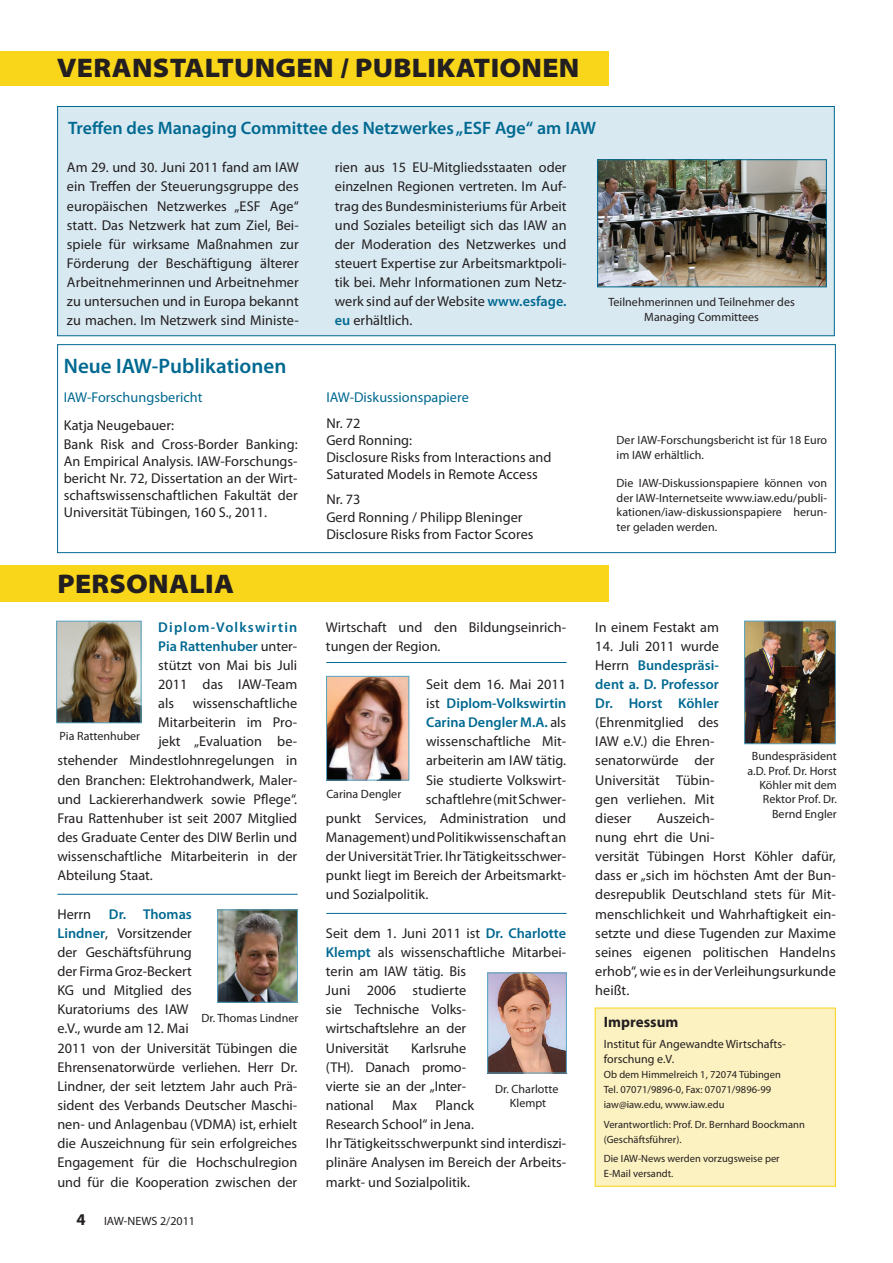
<style>
.page{position:relative;width:893px;height:1263px;background:#fff}
.page>*{position:absolute;margin:0;border:0;box-sizing:border-box;transform-origin:0 0}
.t1{font:900 semi-expanded 27px "Myriad Pro";letter-spacing:.01em;color:#231f20}
.t2{font:600 21px "Myriad Pro";color:#006991}
.t3{font:600 18px "Myriad Pro";color:#006991}
.t4{font:700 15px "Myriad Pro";color:#231f20}
.t5{font:14.25px/19.2px "Myriad Pro";color:#231f20}
.t6{font:600 14.25px/19.2px "Myriad Pro";color:#006991;text-align:justify}
.t7{font:14.25px "Myriad Pro";color:#006991}
.t8{font:12px/14.4px "Myriad Pro";color:#231f20}
.t9{font:10.5px/15px "Myriad Pro";color:#231f20}
.s1{font-weight:600;color:#006991}
.s2{font-weight:700;font-size:16.5px}
.s3{font-weight:400;color:#231f20}
</style>
<div class="page">
<div style="left:57px;top:106px;width:777px;height:230px;background:#d8e9f1;border:1px solid #006991"></div>
<div style="left:57px;top:344px;width:779px;height:209px;background:#fff;border:1px solid #006991"></div>
<div style="left:595px;top:1008px;width:240px;height:178px;background:#fcf1c0"></div>
<div style="left:595px;top:1008px;width:241px;height:178px;border:1px solid #fad61a"></div>
<div style="left:0;top:565px;width:608px;height:37px;background:#fad61a"></div>
<hr style="left:57px;top:894px;width:241px;height:1px;background:#006991">
<img style="left:489px;top:975px;width:76px;height:96px">
<div style="left:487px;top:973px;width:80px;height:100px;border:1px solid #56a5c4"></div>
<img style="left:746px;top:623px;width:88px;height:119px">
<div style="left:744px;top:621px;width:92px;height:123px;border:1px solid #56a5c4"></div>
<div style="left:0;top:51px;width:608px;height:34px;background:#fad61a"></div>
<img style="left:599px;top:162px;width:225px;height:123px">
<img style="left:328px;top:678px;width:79px;height:100px">
<div style="left:326px;top:676px;width:83px;height:104px;border:1px solid #56a5c4"></div>
<img style="left:58px;top:623px;width:81px;height:98px">
<div style="left:56px;top:621px;width:85px;height:102px;border:1px solid #56a5c4"></div>
<hr style="left:326px;top:913px;width:241px;height:1px;background:#006991">
<img style="left:219px;top:911px;width:77px;height:89px">
<div style="left:217px;top:909px;width:81px;height:93px;border:1px solid #56a5c4"></div>
<hr style="left:326px;top:662px;width:241px;height:1px;background:#006991">
<h1 class="t1" style="left:57px;top:52px;width:524px">VERANSTALTUNGEN / PUBLIKATIONEN</h1>
<p class="t3" style="left:68px;top:116px;width:530px">Treffen des Managing Committee des Netzwerkes „ESF Age“ am IAW</p>
<p class="t5" style="left:67px;top:158px;width:233px;text-align:justify">Am 29. und 30. Juni 2011 fand am IAW ein Treffen der Steuerungsgruppe des europäischen Netzwerkes „ESF Age“ statt. Das Netzwerk hat zum Ziel, Bei&shy;spiele für wirksame Maßnahmen zur Förderung der Beschäftigung älterer Arbeitnehmerinnen und Arbeitnehmer zu untersuchen und in Europa bekannt zu machen. Im Netzwerk sind Ministe-</p>
<p class="t5" style="left:335px;top:158px;width:233px;text-align:justify">rien aus 15 EU-Mitgliedsstaaten oder einzelnen Regionen vertreten. Im Auf&shy;trag des Bundesministeriums für Arbeit und Soziales beteiligt sich das IAW an der Moderation des Netzwerkes und steuert Expertise zur Arbeitsmarktpoli&shy;tik bei. Mehr Informationen zum Netz&shy;werk sind auf der Website <span class="s1">www.esfage. eu</span> erhältlich.</p>
<p class="t8" style="left:608px;top:294px;width:188px;line-height:15px;text-align:center">Teilnehmerinnen und Teilnehmer des<br>Managing Committees</p>
<h2 class="t2" style="left:64px;top:353px;width:224px">Neue IAW-Publikationen</h2>
<p class="t7" style="left:64px;top:388px;width:140px">IAW-Forschungsbericht</p>
<p class="t5" style="left:64px;top:415px;width:235px">Katja Neugebauer:<br>Bank Risk and Cross-Border Banking:</p>
<p class="t5" style="left:64px;top:452px;width:235px;line-height:17.1px;text-align:justify">An Empirical Analysis. IAW-Forschungs&shy;bericht Nr. 72, Dissertation an der Wirt&shy;schaftswissenschaftlichen Fakultät der Universität Tübingen, 160 S., 2011.</p>
<p class="t7" style="left:326px;top:388px;width:144px">IAW-Diskussionspapiere</p>
<p class="t5" style="left:326px;top:414px;width:227px;line-height:17.1px">Nr. 72<br>Gerd Ronning:<br>Disclosure Risks from Interactions and<br>Saturated Models in Remote Access</p>
<p class="t5" style="left:326px;top:491px;width:209px;line-height:17.1px">Nr. 73<br>Gerd Ronning / Philipp Bleninger<br>Disclosure Risks from Factor Scores</p>
<p class="t8" style="left:617px;top:433px;width:212px">Der IAW-Forschungsbericht ist für 18 Euro im IAW erhältlich.</p>
<p class="t8" style="left:617px;top:476px;width:212px;text-align:justify">Die IAW-Diskussionspapiere können von der IAW-Internetseite www.iaw.edu/publi&shy;kationen/iaw-diskussionspapiere herun&shy;ter geladen werden.</p>
<h1 class="t1" style="left:57px;top:569px;width:178px">PERSONALIA</h1>
<p class="t5" style="left:158px;top:617px;width:141px;text-align:justify"><span class="s1">Diplom-Volkswirtin Pia Rattenhuber</span> unter&shy;stützt von Mai bis Juli 2011 das IAW-Team als</p>
<p class="t5" style="left:193px;top:693px;width:106px">wissenschaftliche</p>
<p class="t5" style="left:158px;top:713px;width:140px">Mitarbeiterin im Pro-</p>
<p class="t5" style="left:158px;top:732px;width:140px">jekt „Evaluation be-</p>
<p class="t5" style="left:57px;top:751px;width:241px">stehender Mindestlohnregelungen in</p>
<p class="t5" style="left:57px;top:770px;width:241px">den Branchen: Elektrohandwerk, Maler-</p>
<p class="t5" style="left:57px;top:789px;width:241px">und Lackiererhandwerk sowie Pflege“.</p>
<p class="t5" style="left:57px;top:808px;width:241px">Frau Rattenhuber ist seit 2007 Mitglied</p>
<p class="t5" style="left:57px;top:827px;width:241px">des Graduate Center des DIW Berlin und</p>
<p class="t5" style="left:57px;top:846px;width:241px">wissenschaftliche Mitarbeiterin in der</p>
<p class="t5" style="left:57px;top:866px;width:97px">Abteilung Staat.</p>
<p class="t5" style="left:57px;top:904px;width:241px">Herrn <span class="s1">Dr. Thomas<br>Lindner</span>, Vorsitzender<br>der Geschäftsführung<br>der Firma Groz-Beckert<br>KG und Mitglied des<br>Kuratoriums des IAW<br>e.V., wurde am 12. Mai<br>2011 von der Universität Tübingen die<br>Ehrensenatorwürde verliehen. Herr Dr.<br>Lindner, der seit letztem Jahr auch Prä&shy;sident des Verbands Deutscher Maschi&shy;nen- und Anlagenbau (VDMA) ist, erhielt die Auszeichnung für sein erfolgreiches<br>Engagement für die Hochschulregion und für die Kooperation zwischen der</p>
<p class="t8" style="left:60px;top:728px;width:82px">Pia Rattenhuber</p>
<p class="t8" style="left:201px;top:1011px;width:98px">Dr. Thomas Lindner</p>
<p class="t8" style="left:77px;top:1213px;width:120px"><span class="s2">4</span> IAW-NEWS 2/2011</p>
<p class="t5" style="left:326px;top:617px;width:242px">Wirtschaft und den Bildungseinrich&shy;tungen der Region.</p>
<p class="t5" style="left:426px;top:674px;width:142px">Seit dem 16. Mai 2011</p>
<p class="t6" style="left:426px;top:693px;width:142px"><span class="s3">ist</span> Diplom-Volkswirtin</p>
<p class="t6" style="left:426px;top:712px;width:142px">Carina Dengler M.A. <span class="s3">als</span></p>
<p class="t5" style="left:426px;top:732px;width:142px">wissenschaftliche Mit-</p>
<p class="t5" style="left:426px;top:751px;width:142px">arbeiterin am IAW tätig.</p>
<p class="t5" style="left:426px;top:770px;width:142px">Sie studierte Volkswirt-</p>
<p class="t5" style="left:426px;top:789px;width:142px">schaftlehre (mit Schwer-</p>
<p class="t5" style="left:326px;top:808px;width:242px">punkt Services, Administration und</p>
<p class="t5" style="left:326px;top:827px;width:242px">Management) und Politikwissenschaft an</p>
<p class="t5" style="left:326px;top:846px;width:242px">der Universität Trier. Ihr Tätigkeitsschwer-</p>
<p class="t5" style="left:326px;top:866px;width:242px">punkt liegt im Bereich der Arbeitsmarkt-</p>
<p class="t5" style="left:326px;top:885px;width:104px">und Sozialpolitik.</p>
<p class="t5" style="left:326px;top:923px;width:242px">Seit dem 1. Juni 2011 ist <span class="s1">Dr. Charlotte<br>Klempt</span> als wissenschaftliche Mitarbei&shy;terin am IAW tätig. Bis<br>Juni 2006 studierte<br>sie Technische Volks-<br>wirtschaftslehre an der<br>Universität</p>
<p class="t8" style="left:326px;top:786px;width:76px">Carina Dengler</p>
<p class="t5" style="left:326px;top:1038px;width:142px;text-align:justify;text-indent:85px">Karlsruhe (TH). Danach promo&shy;vierte sie an der „Inter&shy;national</p>
<p class="t8" style="left:495px;top:1081px;width:65px;text-align:center">Dr. Charlotte<br>Klempt</p>
<p class="t5" style="left:326px;top:1095px;width:242px;text-indent:110px">Planck<br>Research School“ in Jena.<br>Ihr Tätigkeitsschwerpunkt sind interdiszi&shy;plinäre Analysen im Bereich der Arbeits&shy;markt- und Sozialpolitik.</p>
<p class="t5" style="left:392px;top:1095px;width:26px">Max</p>
<p class="t5" style="left:595px;top:617px;width:125px">In einem Festakt am</p>
<p class="t6" style="left:595px;top:636px;width:125px"><span class="s3">14. Juli 2011 wurde Herrn</span> Bundespräsi&shy;dent a. D. Professor Dr. Horst Köhler</p>
<p class="t5" style="left:595px;top:713px;width:125px">(Ehrenmitglied des<br>IAW e.V.) die Ehren&shy;senatorwürde der<br>Universität Tübin&shy;gen verliehen. Mit dieser</p>
<p class="t8" style="left:747px;top:749px;width:91px;text-align:right">Bundespräsident a.D. Prof. Dr. Horst<br>Köhler mit dem<br>Rektor Prof. Dr.<br>Bernd Engler</p>
<p class="t5" style="left:595px;top:808px;width:242px;text-indent:62px">Auszeich-<br>nung ehrt die Uni-<br>versität Tübingen Horst Köhler dafür, dass er „sich im höchsten Amt der Bun&shy;desrepublik Deutschland stets für Mit&shy;menschlichkeit und Wahrhaftigkeit ein&shy;setzte und diese Tugenden zur Maxime seines eigenen politischen Handelns erhob“, wie es in der Verleihungsurkunde heißt.</p>
<p class="t4" style="left:604px;top:1012px;width:76px">Impressum</p>
<p class="t8" style="left:604px;top:1037px;width:183px;line-height:15px">Institut für Angewandte Wirtschafts&shy;forschung e.V.</p>
<p class="t9" style="left:604px;top:1067px;width:179px">Ob dem Himmelreich 1, 72074 Tübingen<br>Tel. 07071/9896-0, Fax: 07071/9896-99 iaw@iaw.edu, www.iaw.edu</p>
<p class="t9" style="left:604px;top:1116px;width:202px">Verantwortlich: Prof. Dr. Bernhard Boockmann (Geschäftsführer).</p>
<p class="t9" style="left:604px;top:1151px;width:177px">Die IAW-News werden vorzugsweise per<br>E-Mail versandt.</p>
</div>
